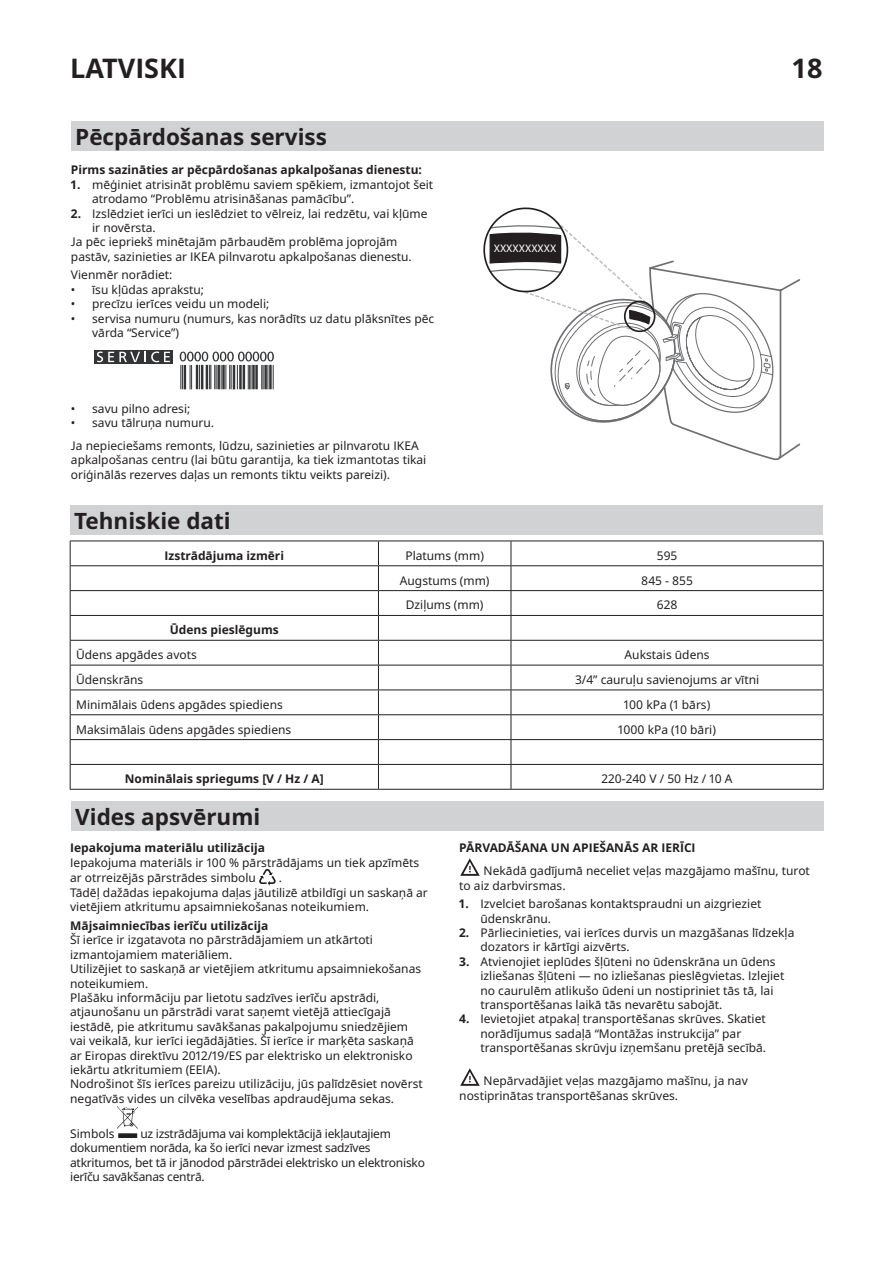
<style>
.page{position:relative;width:893px;height:1263px;background:#fff}
.page>*{position:absolute;margin:0;border:0;box-sizing:border-box;transform-origin:0 0}
.t1{font:700 27px "Noto IKEA Latin";color:#231f20}
.Title15p{font:700 22.5px "Noto IKEA Latin";color:#231f20}
.IK_Body{font:12px/14.4px "Noto IKEA Latin";color:#231f20}
.IK_Body-2{font:700 12px "Noto IKEA Latin";color:#231f20}
.IK_Body-3{font:12px/14.4px "Noto IKEA Latin";letter-spacing:-.02em;color:#231f20}
.IK_Numerazione{font:12px/14.4px "Noto IKEA Latin";color:#231f20}
.IK_Numerazione-2{font:700 12px "Noto IKEA Latin";color:#231f20}
.t2{font:10.95px "Myriad Pro";color:#fff}
.s1{font-weight:700}
</style>
<div class="page">
<img style="left:460px;top:858px;width:20px;height:17px">
<img style="left:460px;top:1069px;width:20px;height:17px">
<svg style="left:259px;top:869px;width:17px;height:16px"></svg>
<svg style="left:118px;top:1106px;width:20px;height:32px"></svg>
<div style="left:71px;top:801px;width:753px;height:30px;background:#d1d2d4"></div>
<div style="left:70px;top:505px;width:752px;height:30px;background:#d1d2d4"></div>
<hr style="left:70px;top:541px;width:308px;height:1px;background:#231f20">
<hr style="left:378px;top:541px;width:133px;height:1px;background:#231f20">
<hr style="left:511px;top:541px;width:313px;height:1px;background:#231f20">
<hr style="left:70px;top:565px;width:308px;height:1px;background:#231f20">
<hr style="left:378px;top:565px;width:133px;height:1px;background:#231f20">
<hr style="left:511px;top:565px;width:313px;height:1px;background:#231f20">
<hr style="left:70px;top:590px;width:308px;height:1px;background:#231f20">
<hr style="left:378px;top:590px;width:133px;height:1px;background:#231f20">
<hr style="left:511px;top:590px;width:313px;height:1px;background:#231f20">
<svg style="left:70px;top:541px;width:1px;height:248px"></svg>
<hr style="left:70px;top:615px;width:308px;height:1px;background:#231f20">
<svg style="left:378px;top:541px;width:1px;height:248px"></svg>
<svg style="left:511px;top:541px;width:1px;height:248px"></svg>
<svg style="left:823px;top:541px;width:1px;height:248px"></svg>
<hr style="left:378px;top:615px;width:133px;height:1px;background:#231f20">
<hr style="left:511px;top:615px;width:313px;height:1px;background:#231f20">
<hr style="left:70px;top:640px;width:308px;height:1px;background:#231f20">
<hr style="left:70px;top:665px;width:308px;height:1px;background:#231f20">
<hr style="left:70px;top:689px;width:308px;height:1px;background:#231f20">
<hr style="left:70px;top:714px;width:308px;height:1px;background:#231f20">
<hr style="left:70px;top:739px;width:308px;height:1px;background:#231f20">
<hr style="left:70px;top:764px;width:308px;height:1px;background:#231f20">
<hr style="left:70px;top:789px;width:308px;height:1px;background:#231f20">
<hr style="left:378px;top:640px;width:133px;height:1px;background:#231f20">
<hr style="left:511px;top:640px;width:313px;height:1px;background:#231f20">
<hr style="left:378px;top:665px;width:133px;height:1px;background:#231f20">
<hr style="left:511px;top:665px;width:313px;height:1px;background:#231f20">
<hr style="left:378px;top:689px;width:133px;height:1px;background:#231f20">
<hr style="left:511px;top:689px;width:313px;height:1px;background:#231f20">
<hr style="left:378px;top:714px;width:133px;height:1px;background:#231f20">
<hr style="left:511px;top:714px;width:313px;height:1px;background:#231f20">
<hr style="left:378px;top:739px;width:133px;height:1px;background:#231f20">
<hr style="left:511px;top:739px;width:313px;height:1px;background:#231f20">
<hr style="left:378px;top:764px;width:133px;height:1px;background:#231f20">
<hr style="left:511px;top:764px;width:313px;height:1px;background:#231f20">
<hr style="left:378px;top:789px;width:133px;height:1px;background:#231f20">
<hr style="left:511px;top:789px;width:313px;height:1px;background:#231f20">
<svg style="left:95px;top:350px;width:78px;height:14px"></svg>
<svg style="left:97px;top:351px;width:73px;height:11px"></svg>
<svg style="left:180px;top:352px;width:94px;height:37px"></svg>
<svg style="left:483px;top:207px;width:317px;height:253px"></svg>
<div style="left:71px;top:121px;width:753px;height:30px;background:#d1d2d4"></div>
<h1 class="t1" style="left:70px;top:49px;width:117px">LATVISKI</h1>
<h1 class="t1" style="left:793px;top:49px;width:32px">18</h1>
<p class="Title15p" style="left:75px;top:121px;width:253px">Pēcpārdošanas serviss</p>
<p class="IK_Body-2" style="left:71px;top:162px;width:353px">Pirms sazināties ar pēcpārdošanas apkalpošanas dienestu:</p>
<p class="IK_Body" style="left:92px;top:177px;width:343px;text-indent:-21px"><span class="s1">1.</span> mēģiniet atrisināt problēmu saviem spēkiem, izmantojot šeit atrodamo “Problēmu atrisināšanas pamācību”.</p>
<p class="IK_Body" style="left:92px;top:206px;width:337px;text-indent:-21px"><span class="s1">2.</span> Izslēdziet ierīci un ieslēdziet to vēlreiz, lai redzētu, vai kļūme ir novērsta.</p>
<p class="IK_Body" style="left:71px;top:234px;width:342px">Ja pēc iepriekš minētajām pārbaudēm problēma joprojām pastāv, sazinieties ar IKEA pilnvarotu apkalpošanas dienestu.</p>
<p class="IK_Body" style="left:71px;top:267px;width:103px">Vienmēr norādiet:</p>
<p class="IK_Body" style="left:71px;top:282px;width:135px">• īsu kļūdas aprakstu;</p>
<p class="IK_Body" style="left:71px;top:296px;width:200px">• precīzu ierīces veidu un modeli;</p>
<p class="IK_Body" style="left:92px;top:311px;width:344px;text-indent:-21px">• servisa numuru (numurs, kas norādīts uz datu plāksnītes pēc vārda “Service”)</p>
<p class="IK_Body" style="left:71px;top:401px;width:121px">• savu pilno adresi;</p>
<p class="IK_Body" style="left:71px;top:415px;width:145px">• savu tālruņa numuru.</p>
<p class="IK_Body" style="left:71px;top:438px;width:357px">Ja nepieciešams remonts, lūdzu, sazinieties ar pilnvarotu IKEA apkalpošanas centru (lai būtu garantija, ka tiek izmantotas tikai oriģinālās rezerves daļas un remonts tiktu veikts pareizi).</p>
<p class="t2" style="left:494px;top:242px;width:64px">XXXXXXXXXX</p>
<p class="Title15p" style="left:74px;top:505px;width:158px">Tehniskie dati</p>
<p class="IK_Body-2" style="left:165px;top:547px;width:121px">Izstrādājuma izmēri</p>
<p class="IK_Body" style="left:405px;top:548px;width:80px">Platums (mm)</p>
<p class="IK_Body" style="left:657px;top:548px;width:22px">595</p>
<p class="IK_Body" style="left:400px;top:573px;width:91px">Augstums (mm)</p>
<p class="IK_Body" style="left:641px;top:573px;width:53px">845 - 855</p>
<p class="IK_Body" style="left:406px;top:597px;width:79px">Dziļums (mm)</p>
<p class="IK_Body" style="left:657px;top:597px;width:22px">628</p>
<p class="IK_Body-2" style="left:170px;top:621px;width:111px">Ūdens pieslēgums</p>
<p class="IK_Body" style="left:76px;top:647px;width:122px">Ūdens apgādes avots</p>
<p class="IK_Body" style="left:625px;top:647px;width:86px">Aukstais ūdens</p>
<p class="IK_Body" style="left:76px;top:672px;width:69px">Ūdenskrāns</p>
<p class="IK_Body" style="left:575px;top:672px;width:186px">3/4” cauruļu savienojums ar vītni</p>
<p class="IK_Body" style="left:76px;top:697px;width:208px">Minimālais ūdens apgādes spiediens</p>
<p class="IK_Body" style="left:624px;top:697px;width:88px">100 kPa (1 bārs)</p>
<p class="IK_Body" style="left:76px;top:722px;width:217px">Maksimālais ūdens apgādes spiediens</p>
<p class="IK_Body" style="left:618px;top:722px;width:99px">1000 kPa (10 bāri)</p>
<p class="IK_Body-2" style="left:125px;top:770px;width:200px">Nominālais spriegums [V / Hz / A]</p>
<p class="IK_Body" style="left:602px;top:771px;width:133px">220-240 V / 50 Hz / 10 A</p>
<p class="Title15p" style="left:75px;top:801px;width:187px">Vides apsvērumi</p>
<p class="IK_Body-2" style="left:70px;top:839px;width:196px">Iepakojuma materiālu utilizācija</p>
<p class="IK_Body" style="left:70px;top:854px;width:351px;line-height:15.9px">Iepakojuma materiāls ir 100 % pārstrādājams un tiek apzīmēts ar otrreizējās pārstrādes simbolu</p>
<p class="IK_Body" style="left:279px;top:870px;width:5px">.</p>
<p class="IK_Body" style="left:70px;top:885px;width:359px">Tādēļ dažādas iepakojuma daļas jāutilizē atbildīgi un saskaņā ar vietējiem atkritumu apsaimniekošanas noteikumiem.</p>
<p class="IK_Body-2" style="left:70px;top:917px;width:200px">Mājsaimniecības ierīču utilizācija</p>
<p class="IK_Body" style="left:70px;top:932px;width:304px">Šī ierīce ir izgatavota no pārstrādājamiem un atkārtoti izmantojamiem materiāliem.</p>
<p class="IK_Body" style="left:70px;top:961px;width:352px">Utilizējiet to saskaņā ar vietējiem atkritumu apsaimniekošanas noteikumiem.</p>
<p class="IK_Body" style="left:70px;top:990px;width:345px">Plašāku informāciju par lietotu sadzīves ierīču apstrādi, atjaunošanu un pārstrādi varat saņemt vietējā attiecīgajā iestādē, pie atkritumu savākšanas pakalpojumu sniedzējiem vai veikalā, kur ierīci iegādājāties. Šī ierīce ir marķēta saskaņā ar Eiropas direktīvu 2012/19/ES par elektrisko un elektronisko iekārtu atkritumiem (EEIA).</p>
<p class="IK_Body" style="left:70px;top:1076px;width:354px">Nodrošinot šīs ierīces pareizu utilizāciju, jūs palīdzēsiet novērst negatīvās vides un cilvēka veselības apdraudējuma sekas.</p>
<p class="IK_Body" style="left:70px;top:1126px;width:46px">Simbols</p>
<p class="IK_Body-3" style="left:70px;top:1126px;width:356px;text-indent:70px">uz izstrādājuma vai komplektācijā iekļautajiem dokumentiem norāda, ka šo ierīci nevar izmest sadzīves atkritumos, bet tā ir jānodod pārstrādei elektrisko un elektronisko ierīču savākšanas centrā.</p>
<p class="IK_Numerazione-2" style="left:459px;top:839px;width:238px">PĀRVADĀŠANA UN APIEŠANĀS AR IERĪCI</p>
<p class="IK_Numerazione" style="left:459px;top:863px;width:352px;text-indent:24px">Nekādā gadījumā neceliet veļas mazgājamo mašīnu, turot to aiz darbvirsmas.</p>
<p class="IK_Body" style="left:480px;top:896px;width:282px;text-indent:-21px"><span class="s1">1.</span> Izvelciet barošanas kontaktspraudni un aizgrieziet ūdenskrānu.</p>
<p class="IK_Body" style="left:480px;top:925px;width:315px;text-indent:-21px"><span class="s1">2.</span> Pārliecinieties, vai ierīces durvis un mazgāšanas līdzekļa dozators ir kārtīgi aizvērts.</p>
<p class="IK_Body" style="left:480px;top:954px;width:305px;text-indent:-21px"><span class="s1">3.</span> Atvienojiet ieplūdes šļūteni no ūdenskrāna un ūdens izliešanas šļūteni — no izliešanas pieslēgvietas. Izlejiet no caurulēm atlikušo ūdeni un nostipriniet tās tā, lai transportēšanas laikā tās nevarētu sabojāt.</p>
<p class="IK_Body" style="left:480px;top:1011px;width:287px;text-indent:-21px"><span class="s1">4.</span> Ievietojiet atpakaļ transportēšanas skrūves. Skatiet norādījumus sadaļā “Montāžas instrukcija” par transportēšanas skrūvju izņemšanu pretējā secībā.</p>
<p class="IK_Numerazione" style="left:459px;top:1073px;width:290px;text-indent:24px">Nepārvadājiet veļas mazgājamo mašīnu, ja nav nostiprinātas transportēšanas skrūves.</p>
</div>
